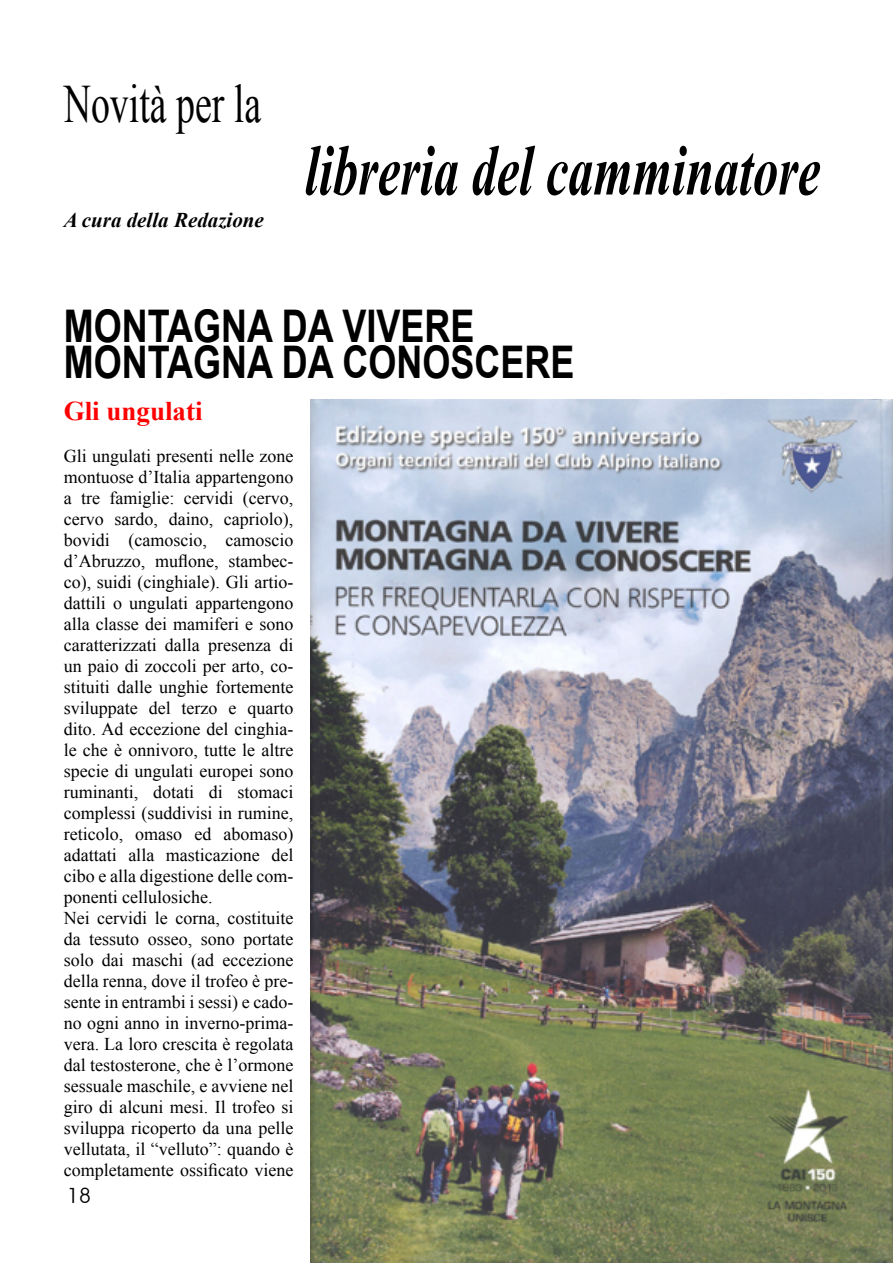
<style>
.page{position:relative;width:893px;height:1263px;background:#fff}
.page>*{position:absolute;margin:0;border:0;box-sizing:border-box;transform-origin:0 0}
.t1{font:italic 700 72px "Times New Roman";color:#000;scale:.7 1}
.t2{font:54px "Times New Roman";color:#000;scale:.7 1}
.t3{font:700 45px/36px "Arial";color:#000;scale:.8 1}
.t4{font:700 27px "Times New Roman";color:#f00}
.t5{font:italic 700 21px "Times New Roman";color:#000}
.t6{font:21px "Avant Garde IT Cby BT";color:#000}
.t7{font:18px/21px "Times New Roman";color:#000}
</style>
<div class="page">
<img style="left:310px;top:400px;width:583px;height:863px">
<h2 class="t2" style="left:64px;top:68px;width:283px">Novità per la</h2>
<p class="t5" style="left:64px;top:205px;width:202px">A cura della Redazione</p>
<h1 class="t1" style="left:305px;top:120px;width:738px">libreria del camminatore</h1>
<h3 class="t3" style="left:64px;top:310px;width:640px">MONTAGNA DA VIVERE<br>MONTAGNA DA CONOSCERE</h3>
<h3 class="t4" style="left:64px;top:392px;width:140px">Gli ungulati</h3>
<p class="t7" style="left:64px;top:445px;width:231px">Gli ungulati presenti nelle zone montuose d’Italia appartengono a tre famiglie: cervidi (cervo, cervo sardo, daino, capriolo), bovidi (camoscio, camoscio d’Abruzzo, muflone, stambec&shy;co), suidi (cinghiale). Gli artio&shy;dattili o ungulati appartengono alla classe dei mamiferi e sono caratterizzati dalla presenza di un paio di zoccoli per arto, co&shy;stituiti dalle unghie fortemente sviluppate del terzo e quarto dito. Ad eccezione del cinghia&shy;le che è onnivoro, tutte le altre specie di ungulati europei sono ruminanti, dotati di stomaci complessi (suddivisi in rumine, reticolo, omaso ed abomaso) adattati alla masticazione del cibo e alla digestione delle com&shy;ponenti cellulosiche.<br>Nei cervidi le corna, costituite da tessuto osseo, sono portate solo dai maschi (ad eccezione della renna, dove il trofeo è pre&shy;sente in entrambi i sessi) e cado&shy;no ogni anno in inverno-prima&shy;vera. La loro crescita è regolata dal testosterone, che è l’ormone sessuale maschile, e avviene nel giro di alcuni mesi. Il trofeo si sviluppa ricoperto da una pelle vellutata, il “velluto”: quando è completamente ossificato viene</p>
<p class="t6" style="left:67px;top:1183px;width:25px">18</p>
</div>
